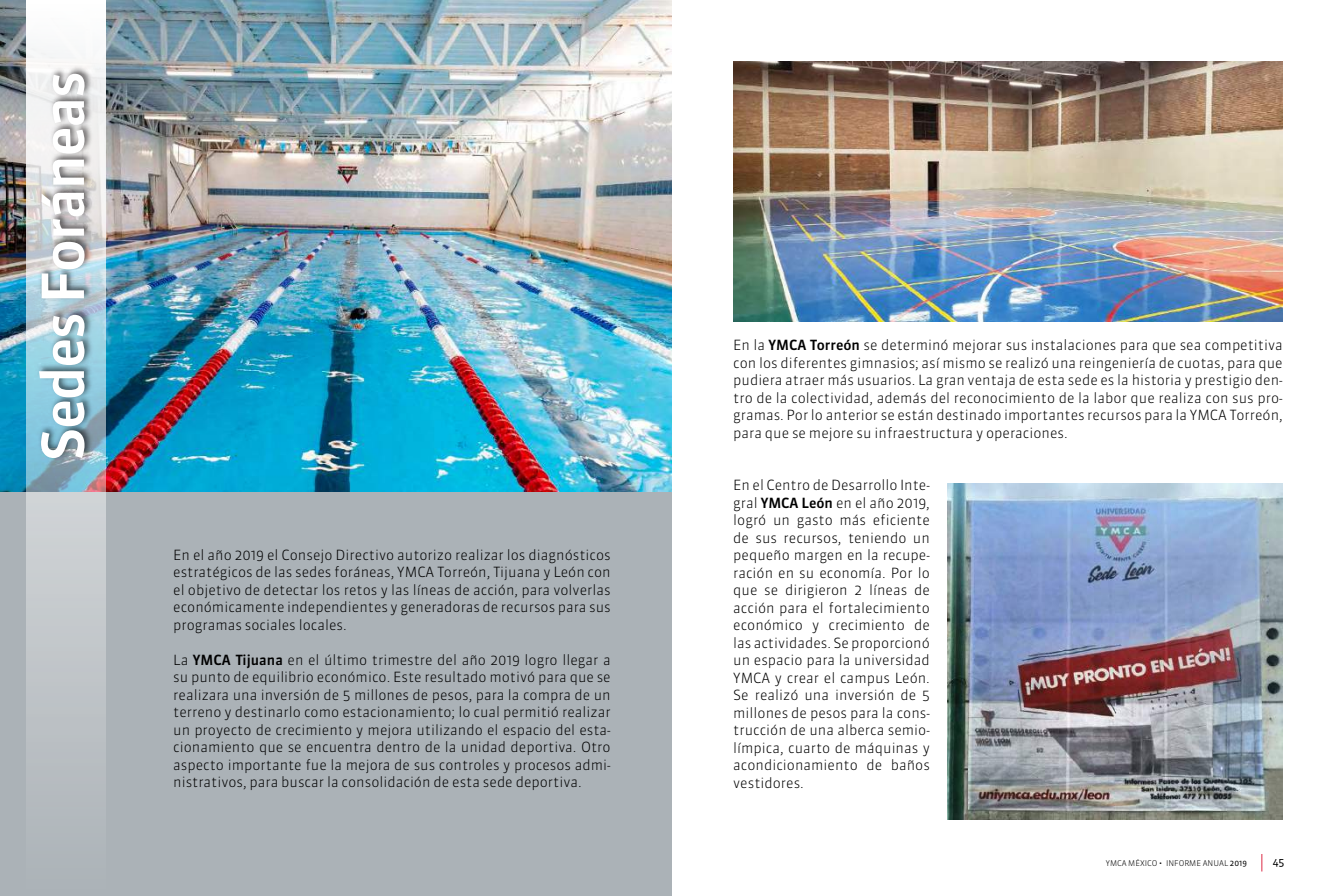
<style>
.page{position:relative;width:1344px;height:896px;background:#fff}
.page>*{position:absolute;margin:0;border:0;box-sizing:border-box;transform-origin:0 0}
.t1{font:500 57.75px "Sanuk";letter-spacing:-.03em;color:#fff}
.t2{font:300 14px/17.5px "Sanuk";color:#000;text-align:justify}
.t3{font:10.5px "Sanuk";color:#000}
.t4{font:300 7.88px "Sanuk";color:#000}
.s1{font-weight:500}
.s2{font-weight:500;font-size:10.5px}
.s3{font-weight:400}
</style>
<div class="page">
<svg style="left:1262px;top:854px;width:1px;height:18px"></svg>
<div style="left:0;top:0;width:672px;height:896px;background:#abb2b7"></div>
<img style="left:0;top:0;width:672px;height:492px">
<div style="left:26px;top:0;width:79px;height:896px;background:#b0b7bc"></div>
<img style="left:26px;top:0;width:84px;height:784px">
<img style="left:947px;top:483px;width:336px;height:336px">
<img style="left:733px;top:61px;width:550px;height:260px">
<h1 class="t1" style="left:27px;top:461px;width:392px;rotate:-90deg">Sedes Foráneas</h1>
<p class="t2" style="left:173px;top:546px;width:439px">En el año 2019 el Consejo Directivo autorizo realizar los diagnósticos estratégicos de las sedes foráneas, YMCA Torreón, Tijuana y León con el objetivo de detectar los retos y las líneas de acción, para volverlas económicamente independientes y generadoras de recursos para sus programas sociales locales.</p>
<p class="t2" style="left:173px;top:651px;width:439px">La <span class="s1">YMCA Tijuana</span> en el último trimestre del año 2019 logro llegar a su punto de equilibrio económico. Este resultado motivó para que se realizara una inversión de 5 millones de pesos, para la compra de un terreno y destinarlo como estacionamiento; lo cual permitió realizar un proyecto de crecimiento y mejora utilizando el espacio del esta&shy;cionamiento que se encuentra dentro de la unidad deportiva. Otro aspecto importante fue la mejora de sus controles y procesos admi&shy;nistrativos, para buscar la consolidación de esta sede deportiva.</p>
<p class="t2" style="left:733px;top:337px;width:551px">En la <span class="s1">YMCA Torreón</span> se determinó mejorar sus instalaciones para que sea competitiva con los diferentes gimnasios; así mismo se realizó una reingeniería de cuotas, para que pudiera atraer más usuarios. La gran ventaja de esta sede es la historia y prestigio den&shy;tro de la colectividad, además del reconocimiento de la labor que realiza con sus pro&shy;gramas. Por lo anterior se están destinado importantes recursos para la YMCA Torreón, para que se mejore su infraestructura y operaciones.</p>
<p class="t2" style="left:733px;top:477px;width:198px">En el Centro de Desarrollo Inte&shy;gral <span class="s1">YMCA León</span> en el año 2019, logró un gasto más eficiente de sus recursos, teniendo un pequeño margen en la recupe&shy;ración en su economía. Por lo que se dirigieron 2 líneas de acción para el fortalecimiento económico y crecimiento de las actividades. Se proporcionó un espacio para la universidad YMCA y crear el campus León.<br>Se realizó una inversión de 5 millones de pesos para la cons&shy;trucción de una alberca semio&shy;límpica, cuarto de máquinas y acondicionamiento de baños vestidores.</p>
<p class="t4" style="left:1106px;top:858px;width:143px">YMCA MÉXICO <span class="s2">·</span> INFORME ANUAL <span class="s3">2019</span></p>
<p class="t3" style="left:1273px;top:855px;width:13px">45</p>
</div>
